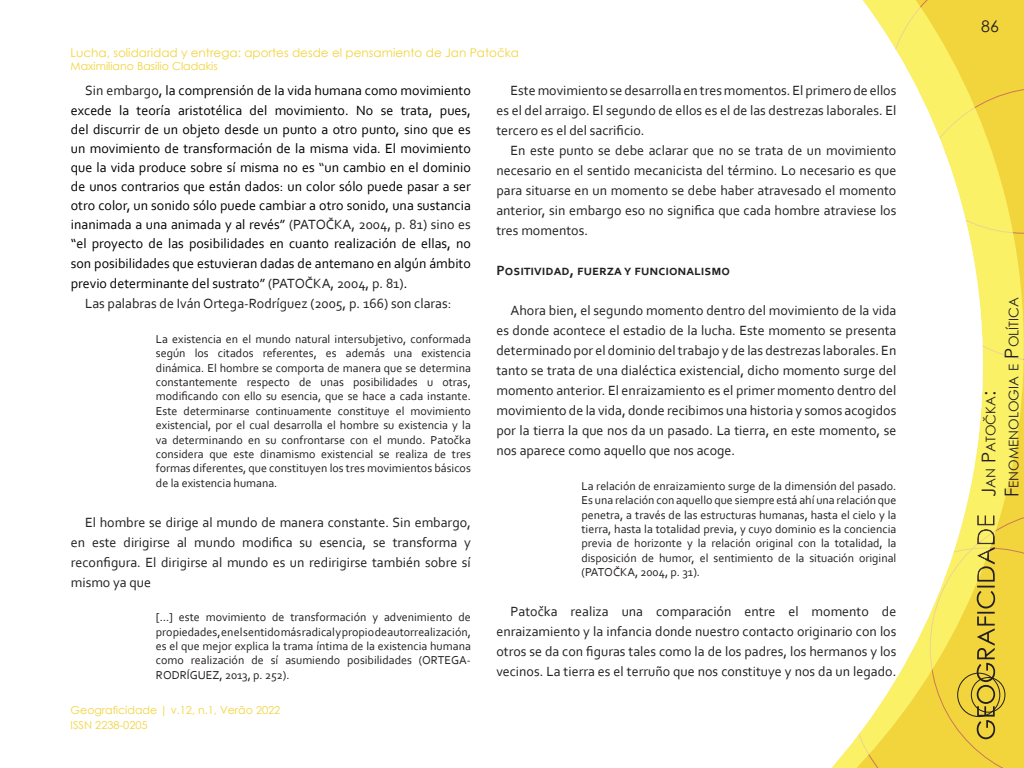
<style>
.page{position:relative;width:1024px;height:768px;background:#fff}
.page>*{position:absolute;margin:0;border:0;box-sizing:border-box;transform-origin:0 0}
.t1{font:16px "Century Gothic";color:#231f20}
.corpo{font:14px/20px "Corbel";color:#231f20;text-align:justify}
.corpo-2{font:14px/19.3px "Corbel";color:#000;text-align:justify}
.Título_N_1{font:700 14px "Corbel";color:#231f20}
.t2{font:13.3px/22.8px "Century Gothic";color:#231f20}
.citacao{font:12px/14.4px "Corbel";color:#231f20;text-align:justify}
.t3{font:12px "Century Gothic";color:#f2d43d}
.t4{font:11px "Century Gothic";color:#f2d43d}
.s1{color:#231f20}
.s2{font-size:19px}
</style>
<div class="page">
<svg style="left:831px;top:0;width:193px;height:768px"></svg>
<p class="t3" style="left:71px;top:45px;width:450px">Lucha, solidaridad y entrega: aportes desde el pensamiento de Jan Patočka</p>
<p class="t4" style="left:71px;top:59px;width:149px">Maximiliano Basilio Cladakis</p>
<p class="corpo-2" style="left:71px;top:81px;width:402px;text-indent:14px"><span class="s1">Sin embargo</span>, la comprensión de la vida humana como movimiento excede la teoría aristotélica del movimiento. No se trata, pues, del discurrir de un objeto desde un punto a otro punto, sino que es un movimiento de transformación de la misma vida. El movimiento que la vida produce sobre sí misma no es <span class="s1">“</span>un cambio en el dominio de unos contrarios que están dados: un color sólo puede pasar a ser otro color, un sonido sólo puede cambiar a otro sonido, una sustancia inanimada a una animada y al revés” <span class="s1">(PATOČKA, 2004, p. 81) sino es </span>“el proyecto de las posibilidades en cuanto realización de ellas, no son posibilidades que estuvieran dadas de antemano en algún ámbito previo determinante del sustrato” <span class="s1">(PATOČKA, 2004, p. 81)</span>.</p>
<p class="corpo" style="left:85px;top:293px;width:368px">Las palabras de Iván Ortega-Rodríguez (2005, p. 166) son claras:</p>
<p class="citacao" style="left:156px;top:331px;width:317px">La existencia en el mundo natural intersubjetivo, conformada según los citados referentes, es además una existencia dinámica. El hombre se comporta de manera que se determina constantemente respecto de unas posibilidades u otras, modificando con ello su esencia, que se hace a cada instante.<br>Este determinarse continuamente constituye el movimiento existencial, por el cual desarrolla el hombre su existencia y la va determinando en su confrontarse con el mundo. Patočka considera que este dinamismo existencial se realiza de tres formas diferentes, que constituyen los tres movimientos básicos de la existencia humana.</p>
<p class="corpo" style="left:71px;top:512px;width:402px;text-indent:14px">El hombre se dirige al mundo de manera constante. Sin embargo, en este dirigirse al mundo modifica su esencia, se transforma y reconfigura. El dirigirse al mundo es un redirigirse también sobre sí mismo ya que</p>
<p class="citacao" style="left:156px;top:610px;width:317px">[…] este movimiento de transformación y advenimiento de propiedades,enelsentidomásradicalypropiodeautorrealización, es el que mejor explica la trama íntima de la existencia humana como realización de sí asumiendo posibilidades (ORTEGA-RODRÍGUEZ, 2013, p. 252).</p>
<p class="t4" style="left:71px;top:702px;width:211px">Geograficidade | v.12, n.1, Verão 2022</p>
<p class="t4" style="left:71px;top:717px;width:79px">ISSN 2238-0205</p>
<p class="corpo" style="left:496px;top:80px;width:402px;text-indent:14px">Estemovimiento se desarrolla en tresmomentos.El primero de ellos es el del arraigo. El segundo de ellos es el de las destrezas laborales. El tercero es el del sacrificio.</p>
<p class="corpo" style="left:496px;top:140px;width:402px;text-indent:14px">En este punto se debe aclarar que no se trata de un movimiento necesario en el sentido mecanicista del término. Lo necesario es que para situarse en un momento se debe haber atravesado el momento anterior, sin embargo eso no significa que cada hombre atraviese los tres momentos.</p>
<p class="Título_N_1" style="left:496px;top:262px;width:235px">Positividad, fuerza y funcionalismo</p>
<p class="corpo" style="left:496px;top:300px;width:402px;text-indent:14px">Ahora bien, el segundo momento dentro del movimiento de la vida es donde acontece el estadio de la lucha. Este momento se presenta determinado por el dominio del trabajo y de las destrezas laborales. En tanto se trata de una dialéctica existencial, dicho momento surge del momento anterior. El enraizamiento es el primer momento dentro del movimiento de la vida, donde recibimos una historia y somos acogidos por la tierra la que nos da un pasado. La tierra, en este momento, se nos aparece como aquello que nos acoge.</p>
<p class="citacao" style="left:581px;top:478px;width:316px">La relación de enraizamiento surge de la dimensión del pasado.<br>Es una relación con aquello que siempre está ahí una relación que penetra, a través de las estructuras humanas, hasta el cielo y la tierra, hasta la totalidad previa, y cuyo dominio es la conciencia previa de horizonte y la relación original con la totalidad, la disposición de humor, el sentimiento de la situación original (PATOČKA, 2004, p. 31).</p>
<p class="corpo" style="left:496px;top:601px;width:402px;text-indent:14px">Patočka realiza una comparación entre el momento de enraizamiento y la infancia donde nuestro contacto originario con los otros se da con figuras tales como la de los padres, los hermanos y los vecinos. La tierra es el terruño que nos constituye y nos da un legado.</p>
<p class="t1" style="left:981px;top:15px;width:19px">86</p>
<p class="t2" style="left:979px;top:497px;width:200px;rotate:-90deg"><span class="s2">J</span>an <span class="s2">P</span>atočka<span class="s2">:<br>F</span>enomenologia e <span class="s2">P</span>olítica</p>
<p class="t2" style="left:979px;top:497px;width:62px;rotate:-90deg"><span class="s2">A</span>rtigos</p>
</div>
